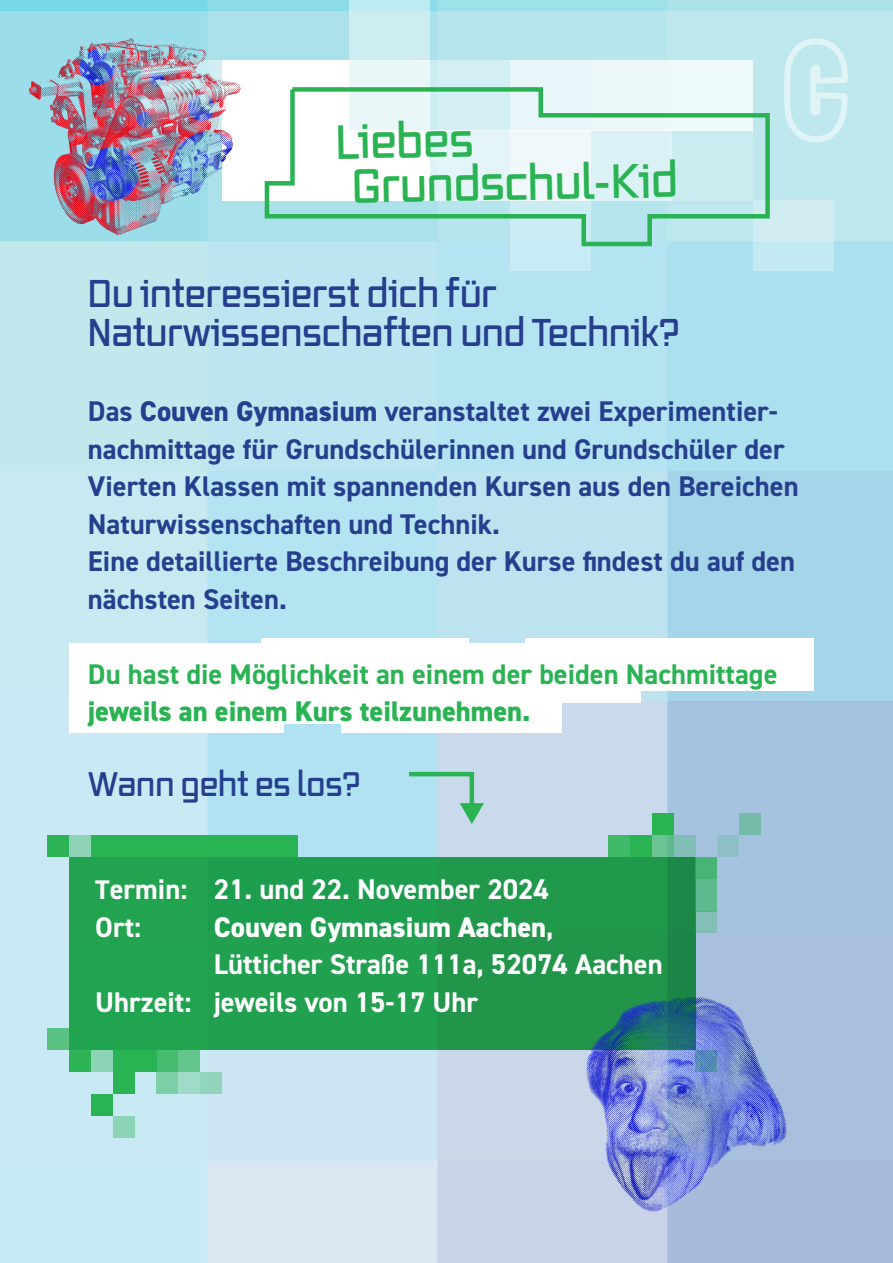
<style>
.page{position:relative;width:893px;height:1263px;background:#fff}
.page>*{position:absolute;margin:0;border:0;box-sizing:border-box;transform-origin:0 0}
.t1{font:600 46.5px/44.2px "Vox";color:#2ab353}
.t2{font:600 37.5px/39px "Vox";color:#253f8e}
.t3{font:600 33px "Vox";color:#253f8e}
.t4{font:700 28.5px/37.5px "DIN2014";color:#253f8e}
.t5{font:700 28.5px/37.5px "DIN2014";color:#fff}
.t6{font:700 28.5px "DIN2014";color:#2ab353}
.t7{font:800 28.5px "DIN2014";color:#2ab353}
.t8{font:800 28.5px "DIN2014";color:#fff}
.s1{font-weight:800}
.s2{font-size:27px}
.s3{font-weight:700}
</style>
<div class="page">
<img style="left:0;top:0;width:893px;height:1263px">
<div style="left:69px;top:857px;width:626px;height:193px;background:#21a04f"></div>
<div style="left:652px;top:813px;width:22px;height:22px;background:#2ab353"></div>
<div style="left:674px;top:835px;width:21px;height:22px;background:#81beb6"></div>
<div style="left:630px;top:835px;width:22px;height:22px;background:#2ab353"></div>
<div style="left:717px;top:835px;width:22px;height:22px;background:#90c0c7"></div>
<div style="left:739px;top:813px;width:22px;height:22px;background:#76bcaa"></div>
<div style="left:652px;top:835px;width:22px;height:22px;background:linear-gradient(to right,#72c795,#60ba8f)"></div>
<div style="left:608px;top:835px;width:22px;height:22px;background:#3fb867"></div>
<div style="left:695px;top:857px;width:22px;height:22px;background:#47b675"></div>
<div style="left:695px;top:879px;width:22px;height:32px;background:#5eb98e"></div>
<div style="left:695px;top:911px;width:22px;height:22px;background:#84beb9"></div>
<div style="left:113px;top:1072px;width:22px;height:22px;background:#2ab353"></div>
<div style="left:156px;top:1072px;width:22px;height:22px;background:#7ccfa7"></div>
<div style="left:135px;top:1050px;width:21px;height:22px;background:#2ab353"></div>
<div style="left:113px;top:1050px;width:22px;height:22px;background:#2ab353"></div>
<div style="left:91px;top:1094px;width:22px;height:21px;background:#2ab353"></div>
<div style="left:113px;top:1115px;width:22px;height:22px;background:#8bd4b6"></div>
<div style="left:178px;top:1072px;width:22px;height:22px;background:#9edbc9"></div>
<div style="left:156px;top:1050px;width:22px;height:22px;background:#46bc70"></div>
<div style="left:200px;top:1072px;width:22px;height:22px;background:#92d3bb"></div>
<div style="left:178px;top:1050px;width:22px;height:22px;background:#62c68c"></div>
<div style="left:69px;top:1050px;width:22px;height:22px;background:#2ab353"></div>
<div style="left:47px;top:835px;width:22px;height:22px;background:#2ab353"></div>
<div style="left:47px;top:1028px;width:22px;height:22px;background:#5ac383"></div>
<div style="left:91px;top:1050px;width:22px;height:22px;background:#8bd4b6"></div>
<div style="left:69px;top:835px;width:22px;height:22px;background:#8cd4b5"></div>
<div style="left:91px;top:835px;width:207px;height:22px;background:#2ab353"></div>
<div style="left:222px;top:60px;width:127px;height:140px;background:#fff"></div>
<div style="left:349px;top:60px;width:80px;height:70px;background:#eaf7f9"></div>
<div style="left:349px;top:0;width:80px;height:60px;background:linear-gradient(to bottom,#c3ecf1,#d2edf2)"></div>
<div style="left:429px;top:60px;width:81px;height:70px;background:#d2eff4"></div>
<div style="left:510px;top:60px;width:81px;height:70px;background:#e8f6f9"></div>
<div style="left:591px;top:60px;width:81px;height:70px;background:#ecf8fa"></div>
<div style="left:672px;top:60px;width:81px;height:70px;background:#eef9fa"></div>
<div style="left:510px;top:200px;width:81px;height:70px;background:#c9ebf5"></div>
<div style="left:753px;top:200px;width:80px;height:70px;background:linear-gradient(to right,#c5eaf3,#cdedf2)"></div>
<svg style="left:404px;top:770px;width:80px;height:54px;background:#a6d7d6"></svg>
<svg style="left:262px;top:85px;width:510px;height:163px"></svg>
<img style="left:550px;top:969px;width:271px;height:271px">
<img style="left:0;top:33px;width:269px;height:202px">
<div style="left:69px;top:643px;width:207px;height:51px;background:#fff"></div>
<div style="left:261px;top:638px;width:207px;height:51px;background:#fff"></div>
<div style="left:261px;top:673px;width:207px;height:51px;background:#fff"></div>
<div style="left:69px;top:673px;width:215px;height:59px;background:#fff"></div>
<div style="left:341px;top:673px;width:220px;height:59px;background:#fff"></div>
<div style="left:341px;top:643px;width:300px;height:59px;background:#fff"></div>
<div style="left:526px;top:638px;width:288px;height:52px;background:#fff"></div>
<svg style="left:784px;top:38px;width:64px;height:105px;background:#c9ebf0"></svg>
<h1 class="t1" style="left:351px;top:119px;width:327px;text-indent:-16px;rotate:-1deg">Liebes<br>Grundschul-Kid</h1>
<h2 class="t2" style="left:88px;top:274px;width:593px">Du interessierst dich für<br>Naturwissenschaften und Technik?</h2>
<p class="t4" style="left:88px;top:392px;width:712px">Das <span class="s1">Couven Gymnasium</span> veranstaltet zwei Experimentier&shy;nachmittage für Grundschülerinnen und Grundschüler der Vierten Klassen mit spannenden Kursen aus den Bereichen Naturwissenschaften und Technik.<br>Eine detaillierte Beschreibung der Kurse findest du auf den nächsten Seiten.</p>
<p class="t6" style="left:88px;top:655px;width:691px">Du hast die Möglichkeit an einem der beiden Nachmittage</p>
<p class="t7" style="left:88px;top:693px;width:444px">jeweils an einem Kurs teilzunehmen.</p>
<p class="t3" style="left:88px;top:762px;width:274px">Wann geht es los?</p>
<p class="t5" style="left:95px;top:870px;width:455px"><span class="s2">T</span>ermin: 21. und 22. November 2024<br>Ort:</p>
<p class="t8" style="left:214px;top:908px;width:341px">Couven Gymnasium Aachen<span class="s3">,</span></p>
<p class="t5" style="left:214px;top:945px;width:450px">Lütticher Straße 111a, 52074 Aachen</p>
<p class="t5" style="left:95px;top:983px;width:384px">Uhrzeit: jeweils von 15-17 Uhr</p>
</div>
